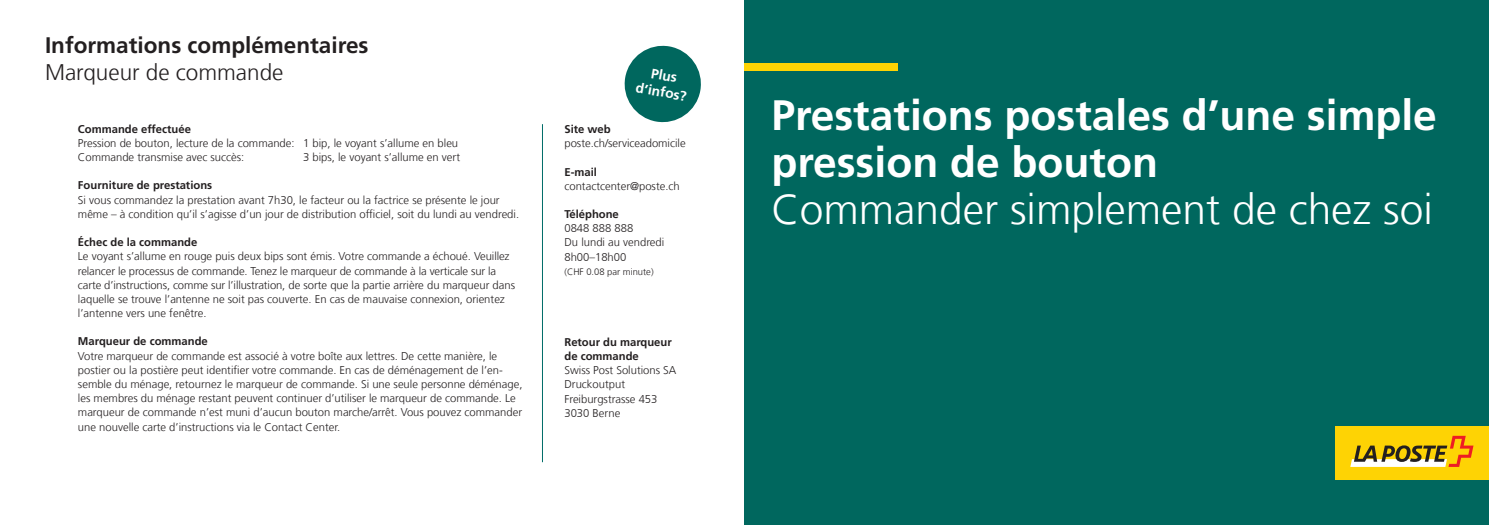
<style>
.page{position:relative;width:1489px;height:525px;background:#fff}
.page>*{position:absolute;margin:0;border:0;box-sizing:border-box;transform-origin:0 0}
.t1{font:700 42.5px/46.8px "Frutiger";color:#fff}
.t2{font:300 42.5px "Frutiger";color:#fff}
.t3{font:700 22.5px "Frutiger";color:#231f20}
.t4{font:300 22.5px "Frutiger";color:#231f20}
.t5{font:700 13.75px/16.6px "Frutiger";color:#fff;text-align:center}
.t6{font:300 11.25px/14.1px "Frutiger";color:#231f20}
.t7{font:700 11.25px/14.1px "Frutiger";color:#231f20}
.t8{font:300 9.38px "Frutiger";color:#231f20}
</style>
<div class="page">
<div style="left:744px;top:0;width:744px;height:524px;background:#00675e"></div>
<div style="left:1335px;top:427px;width:153px;height:52px;background:#fed304"></div>
<svg style="left:1350px;top:435px;width:123px;height:31px"></svg>
<div style="left:744px;top:63px;width:153px;height:8px;background:#fed304"></div>
<hr style="left:542px;top:124px;width:1px;height:338px;background:#006c68">
<svg style="left:624px;top:45px;width:77px;height:78px"></svg>
<h2 class="t3" style="left:45px;top:32px;width:325px">Informations complémentaires</h2>
<h2 class="t4" style="left:45px;top:59px;width:240px">Marqueur de commande</h2>
<p class="t7" style="left:78px;top:122px;width:114px">Commande effectuée</p>
<p class="t6" style="left:78px;top:136px;width:382px">Pression de bouton, lecture de la commande: 1 bip, le voyant s’allume en bleu<br>Commande transmise avec succès:</p>
<p class="t6" style="left:303px;top:150px;width:158px">3 bips, le voyant s’allume en vert</p>
<p class="t7" style="left:78px;top:178px;width:136px">Fourniture de prestations</p>
<p class="t6" style="left:78px;top:192px;width:442px">Si vous commandez la prestation avant 7h30, le facteur ou la factrice se présente le jour même – à condition qu’il s’agisse d’un jour de distribution officiel, soit du lundi au vendredi.</p>
<p class="t7" style="left:78px;top:235px;width:121px">Échec de la commande</p>
<p class="t6" style="left:78px;top:249px;width:438px">Le voyant s’allume en rouge puis deux bips sont émis. Votre commande a échoué. Veuillez relancer le processus de commande. Tenez le marqueur de commande à la verticale sur la carte d’instructions, comme sur l’illustration, de sorte que la partie arrière du marqueur dans laquelle se trouve l’antenne ne soit pas couverte. En cas de mauvaise connexion, orientez l’antenne vers une fenêtre.</p>
<p class="t7" style="left:78px;top:334px;width:131px">Marqueur de commande</p>
<p class="t6" style="left:78px;top:348px;width:446px">Votre marqueur de commande est associé à votre boîte aux lettres. De cette manière, le postier ou la postière peut identifier votre commande. En cas de déménagement de l’en&shy;semble du ménage, retournez le marqueur de commande. Si une seule personne déménage, les membres du ménage restant peuvent continuer d’utiliser le marqueur de commande. Le marqueur de commande n’est muni d’aucun bouton marche/arrêt. Vous pouvez commander une nouvelle carte d’instructions via le Contact Center.</p>
<p class="t5" style="left:640px;top:63px;width:53px;rotate:10deg">Plus d’infos?</p>
<p class="t7" style="left:564px;top:122px;width:48px">Site web</p>
<p class="t6" style="left:564px;top:136px;width:123px">poste.ch/serviceadomicile</p>
<p class="t7" style="left:564px;top:164px;width:34px">E-mail</p>
<p class="t6" style="left:564px;top:179px;width:117px">contactcenter@poste.ch</p>
<p class="t7" style="left:564px;top:207px;width:56px">Téléphone</p>
<p class="t6" style="left:564px;top:221px;width:101px">0848 888 888<br>Du lundi au vendredi<br>8h00–18h00</p>
<p class="t8" style="left:564px;top:266px;width:91px">(CHF 0.08 par minute)</p>
<p class="t7" style="left:564px;top:334px;width:109px">Retour du marqueur de commande</p>
<p class="t6" style="left:564px;top:363px;width:113px">Swiss Post Solutions SA<br>Druckoutput<br>Freiburgstrasse 453<br>3030 Berne</p>
<h1 class="t1" style="left:771px;top:92px;width:667px">Prestations postales d’une simple pression de bouton</h1>
<h1 class="t2" style="left:771px;top:184px;width:663px">Commander simplement de chez soi</h1>
</div>
